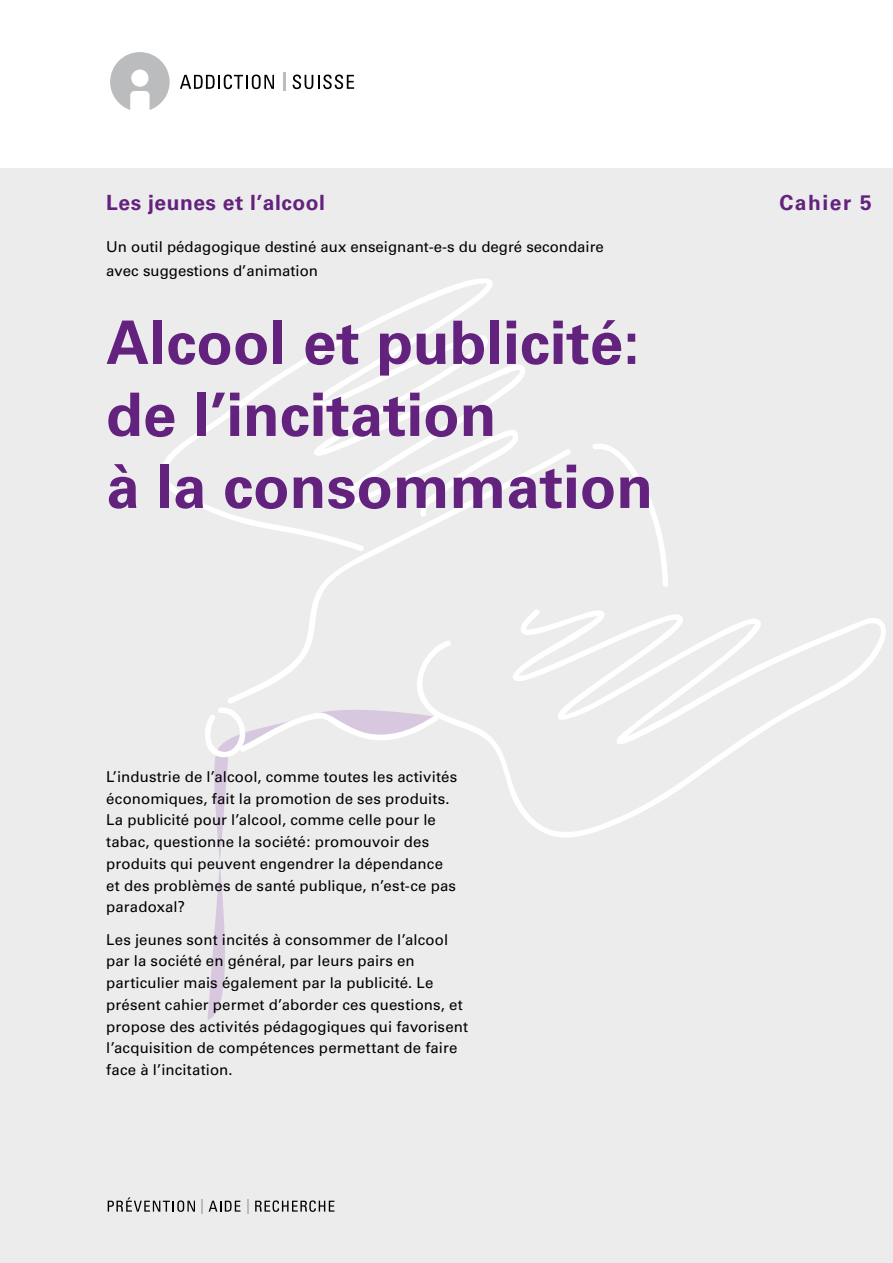
<style>
.page{position:relative;width:893px;height:1263px;background:#fff}
.page>*{position:absolute;margin:0;border:0;box-sizing:border-box;transform-origin:0 0}
.t1{font:700 60px/72px "Univers";color:#64227f}
.t2{font:700 21px "Univers";letter-spacing:.025em;color:#64227f}
.t3{font:15px/21.8px "Univers";letter-spacing:.005em;color:#000}
</style>
<div class="page">
<div style="left:0;top:169px;width:893px;height:1094px;background:#ececed"></div>
<svg style="left:228px;top:449px;width:343px;height:252px"></svg>
<svg style="left:593px;top:444px;width:75px;height:143px"></svg>
<svg style="left:161px;top:279px;width:369px;height:273px"></svg>
<svg style="left:415px;top:607px;width:471px;height:231px"></svg>
<svg style="left:207px;top:701px;width:229px;height:319px"></svg>
<svg style="left:205px;top:707px;width:235px;height:53px"></svg>
<svg style="left:209px;top:1201px;width:31px;height:10px"></svg>
<svg style="left:255px;top:1200px;width:79px;height:12px"></svg>
<svg style="left:201px;top:1199px;width:2px;height:14px"></svg>
<svg style="left:247px;top:1199px;width:2px;height:14px"></svg>
<svg style="left:108px;top:1197px;width:87px;height:15px"></svg>
<svg style="left:110px;top:52px;width:60px;height:58px"></svg>
<svg style="left:283px;top:73px;width:2px;height:18px"></svg>
<svg style="left:293px;top:75px;width:61px;height:14px"></svg>
<svg style="left:180px;top:75px;width:94px;height:14px"></svg>
<h2 class="t2" style="left:106px;top:190px;width:220px">Les jeunes et l’alcool</h2>
<h2 class="t2" style="left:779px;top:190px;width:94px">Cahier 5</h2>
<p class="t3" style="left:106px;top:235px;width:499px;line-height:24px">Un outil pédagogique destiné aux enseignant-e-s du degré secondaire avec suggestions d’animation</p>
<h1 class="t1" style="left:106px;top:307px;width:548px">Alcool et publicité: de l’incitation<br>à la consommation</h1>
<p class="t3" style="left:106px;top:766px;width:352px">L’industrie de l’alcool, comme toutes les activités économiques, fait la promotion de ses produits.<br>La publicité pour l’alcool, comme celle pour le tabac, questionne la société: promouvoir des produits qui peuvent engendrer la dépendance et des problèmes de santé publique, n’est-ce pas paradoxal?</p>
<p class="t3" style="left:106px;top:928px;width:363px">Les jeunes sont incités à consommer de l’alcool par la société en général, par leurs pairs en particulier mais également par la publicité. Le présent cahier permet d’aborder ces questions, et propose des activités pédagogiques qui favorisent l’acquisition de compétences permettant de faire face à l’incitation.</p>
</div>
